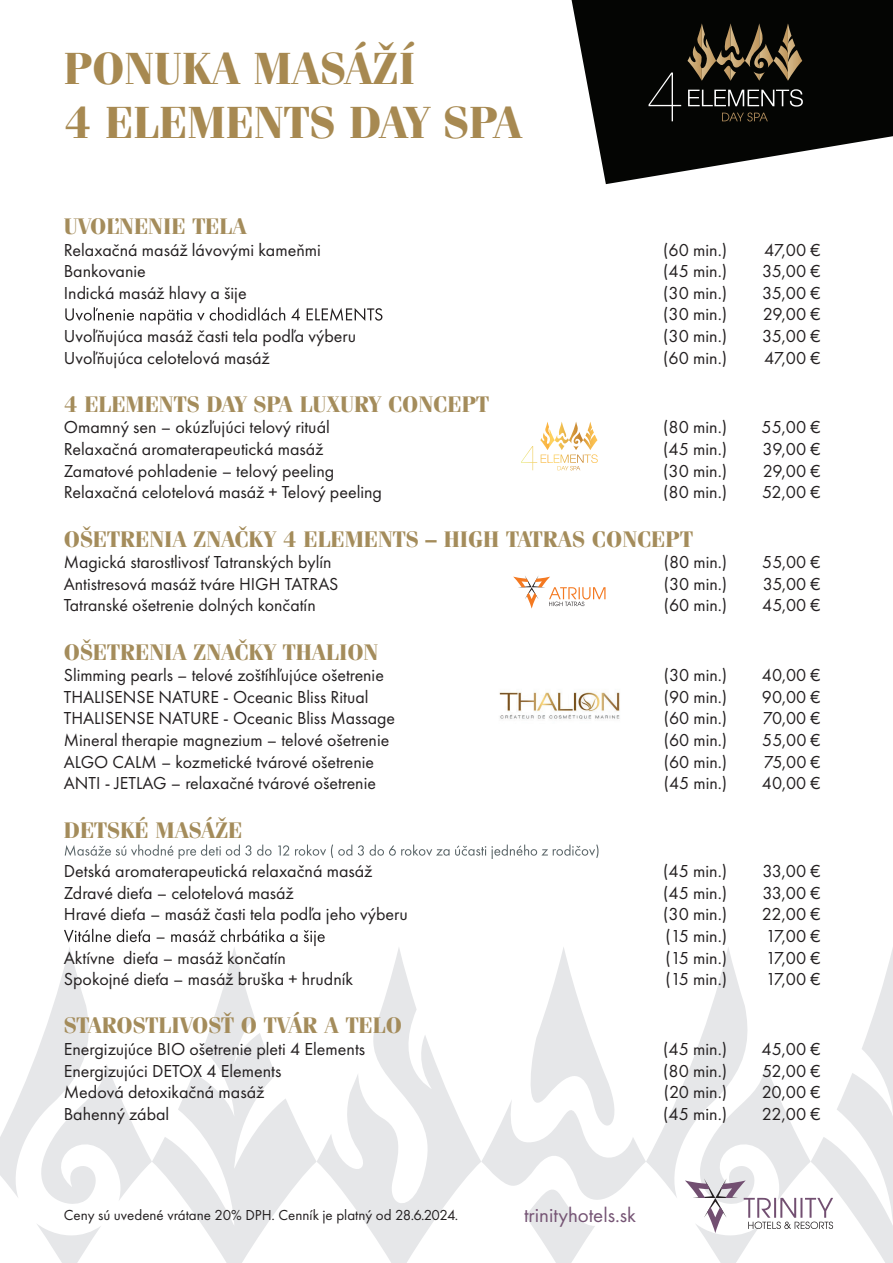
<style>
.page{position:relative;width:893px;height:1263px;background:#fff}
.page>*{position:absolute;margin:0;border:0;box-sizing:border-box;transform-origin:0 0}
.t1{font:700 45px/54px "Fenice Pro ITC";color:#a78951}
.t2{font:700 22.5px "Fenice Pro ITC";color:#a48c5b}
.t3{font:21px "Futura PT";color:#755474}
.t4{font:18px "Futura PT";color:#231f20}
.t5{font:15px "Futura PT";color:#231f20}
</style>
<div class="page">
<svg style="left:325px;top:948px;width:156px;height:315px"></svg>
<svg style="left:188px;top:1204px;width:93px;height:59px;fill:#e6e7e9"></svg>
<svg style="left:37px;top:1224px;width:64px;height:39px"></svg>
<svg style="left:481px;top:947px;width:412px;height:316px"></svg>
<svg style="left:65px;top:307px;width:317px;height:18px"></svg>
<svg style="left:65px;top:844px;width:533px;height:15px"></svg>
<svg style="left:0;top:929px;width:325px;height:275px"></svg>
<svg style="left:521px;top:422px;width:76px;height:48px"></svg>
<svg style="left:513px;top:576px;width:92px;height:33px"></svg>
<img style="left:499px;top:692px;width:121px;height:27px">
<svg style="left:572px;top:0;width:321px;height:184px;fill:#040503"></svg>
<svg style="left:687px;top:23px;width:115px;height:58px;background:#413725"></svg>
<svg style="left:688px;top:89px;width:115px;height:32px;background:#2c2c29"></svg>
<svg style="left:648px;top:73px;width:33px;height:48px;background:#1c1d1b"></svg>
<h1 class="t1" style="left:64px;top:42px;width:460px">PONUKA MASÁŽÍ<br>4 ELEMENTS DAY SPA</h1>
<p class="t2" style="left:64px;top:212px;width:184px">UVOĽNENIE TELA</p>
<p class="t4" style="left:64px;top:239px;width:259px">Relaxačná masáž lávovými kameňmi</p>
<p class="t4" style="left:663px;top:239px;width:65px">(60 min.)</p>
<p class="t4" style="left:764px;top:239px;width:58px">47,00 €</p>
<p class="t4" style="left:64px;top:261px;width:84px">Bankovanie</p>
<p class="t4" style="left:663px;top:261px;width:65px">(45 min.)</p>
<p class="t4" style="left:762px;top:261px;width:60px">35,00 €</p>
<p class="t4" style="left:64px;top:282px;width:184px">Indická masáž hlavy a šije</p>
<p class="t4" style="left:663px;top:282px;width:65px">(30 min.)</p>
<p class="t4" style="left:762px;top:282px;width:60px">35,00 €</p>
<p class="t4" style="left:663px;top:304px;width:65px">(30 min.)</p>
<p class="t4" style="left:763px;top:304px;width:59px">29,00 €</p>
<p class="t4" style="left:64px;top:325px;width:294px">Uvoľňujúca masáž časti tela podľa výberu</p>
<p class="t4" style="left:663px;top:325px;width:65px">(30 min.)</p>
<p class="t4" style="left:762px;top:325px;width:60px">35,00 €</p>
<p class="t4" style="left:64px;top:347px;width:207px">Uvoľňujúca celotelová masáž</p>
<p class="t4" style="left:663px;top:347px;width:65px">(60 min.)</p>
<p class="t4" style="left:764px;top:347px;width:58px">47,00 €</p>
<p class="t2" style="left:64px;top:390px;width:427px">4 ELEMENTS DAY SPA LUXURY CONCEPT</p>
<p class="t4" style="left:64px;top:417px;width:268px">Omamný sen – okúzľujúci telový rituál</p>
<p class="t4" style="left:663px;top:417px;width:65px">(80 min.)</p>
<p class="t4" style="left:762px;top:417px;width:61px">55,00 €</p>
<p class="t4" style="left:64px;top:438px;width:261px">Relaxačná aromaterapeutická masáž</p>
<p class="t4" style="left:663px;top:438px;width:65px">(45 min.)</p>
<p class="t4" style="left:763px;top:438px;width:60px">39,00 €</p>
<p class="t4" style="left:64px;top:460px;width:272px">Zamatové pohladenie – telový peeling</p>
<p class="t4" style="left:663px;top:460px;width:65px">(30 min.)</p>
<p class="t4" style="left:763px;top:460px;width:59px">29,00 €</p>
<p class="t4" style="left:64px;top:482px;width:320px">Relaxačná celotelová masáž + Telový peeling</p>
<p class="t4" style="left:663px;top:482px;width:65px">(80 min.)</p>
<p class="t4" style="left:762px;top:482px;width:60px">52,00 €</p>
<p class="t2" style="left:64px;top:525px;width:631px">OŠETRENIA ZNAČKY 4 ELEMENTS – HIGH TATRAS CONCEPT</p>
<p class="t4" style="left:64px;top:551px;width:269px">Magická starostlivosť Tatranských bylín</p>
<p class="t4" style="left:664px;top:551px;width:65px">(80 min.)</p>
<p class="t4" style="left:762px;top:551px;width:60px">55,00 €</p>
<p class="t4" style="left:64px;top:573px;width:276px">Antistresová masáž tváre HIGH TATRAS</p>
<p class="t4" style="left:664px;top:573px;width:65px">(30 min.)</p>
<p class="t4" style="left:763px;top:573px;width:59px">35,00 €</p>
<p class="t4" style="left:64px;top:595px;width:253px">Tatranské ošetrenie dolných končatín</p>
<p class="t4" style="left:664px;top:595px;width:65px">(60 min.)</p>
<p class="t4" style="left:762px;top:595px;width:60px">45,00 €</p>
<p class="t2" style="left:64px;top:638px;width:316px">OŠETRENIA ZNAČKY THALION</p>
<p class="t4" style="left:64px;top:664px;width:322px">Slimming pearls – telové zoštíhľujúce ošetrenie</p>
<p class="t4" style="left:664px;top:664px;width:65px">(30 min.)</p>
<p class="t4" style="left:762px;top:664px;width:60px">40,00 €</p>
<p class="t4" style="left:64px;top:686px;width:306px">THALISENSE NATURE - Oceanic Bliss Ritual</p>
<p class="t4" style="left:664px;top:686px;width:65px">(90 min.)</p>
<p class="t4" style="left:762px;top:686px;width:60px">90,00 €</p>
<p class="t4" style="left:64px;top:708px;width:333px">THALISENSE NATURE - Oceanic Bliss Massage</p>
<p class="t4" style="left:664px;top:708px;width:65px">(60 min.)</p>
<p class="t4" style="left:763px;top:708px;width:59px">70,00 €</p>
<p class="t4" style="left:64px;top:729px;width:327px">Mineral therapie magnezium – telové ošetrenie</p>
<p class="t4" style="left:664px;top:729px;width:65px">(60 min.)</p>
<p class="t4" style="left:762px;top:729px;width:60px">55,00 €</p>
<p class="t4" style="left:64px;top:751px;width:312px">ALGO CALM – kozmetické tvárové ošetrenie</p>
<p class="t4" style="left:664px;top:751px;width:65px">(60 min.)</p>
<p class="t4" style="left:764px;top:751px;width:58px">75,00 €</p>
<p class="t4" style="left:64px;top:772px;width:314px">ANTI - JETLAG – relaxačné tvárové ošetrenie</p>
<p class="t4" style="left:664px;top:772px;width:65px">(45 min.)</p>
<p class="t4" style="left:762px;top:772px;width:60px">40,00 €</p>
<p class="t2" style="left:64px;top:816px;width:180px">DETSKÉ MASÁŽE</p>
<p class="t4" style="left:64px;top:861px;width:310px">Detská aromaterapeutická relaxačná masáž</p>
<p class="t4" style="left:663px;top:861px;width:65px">(45 min.)</p>
<p class="t4" style="left:762px;top:861px;width:60px">33,00 €</p>
<p class="t4" style="left:64px;top:882px;width:231px">Zdravé dieťa – celotelová masáž</p>
<p class="t4" style="left:663px;top:882px;width:65px">(45 min.)</p>
<p class="t4" style="left:762px;top:882px;width:60px">33,00 €</p>
<p class="t4" style="left:64px;top:904px;width:346px">Hravé dieťa – masáž časti tela podľa jeho výberu</p>
<p class="t4" style="left:663px;top:904px;width:65px">(30 min.)</p>
<p class="t4" style="left:762px;top:904px;width:60px">22,00 €</p>
<p class="t4" style="left:665px;top:925px;width:63px">(15 min.)</p>
<p class="t4" style="left:766px;top:925px;width:56px">17,00 €</p>
<p class="t4" style="left:64px;top:947px;width:224px">Aktívne dieťa – masáž končatín</p>
<p class="t4" style="left:665px;top:947px;width:63px">(15 min.)</p>
<p class="t4" style="left:766px;top:947px;width:56px">17,00 €</p>
<p class="t4" style="left:64px;top:968px;width:291px">Spokojné dieťa – masáž bruška + hrudník</p>
<p class="t4" style="left:665px;top:968px;width:63px">(15 min.)</p>
<p class="t4" style="left:766px;top:968px;width:56px">17,00 €</p>
<p class="t2" style="left:64px;top:1011px;width:340px">STAROSTLIVOSŤ O TVÁR A TELO</p>
<p class="t4" style="left:64px;top:1038px;width:303px">Energizujúce BIO ošetrenie pleti 4 Elements</p>
<p class="t4" style="left:663px;top:1038px;width:65px">(45 min.)</p>
<p class="t4" style="left:762px;top:1038px;width:61px">45,00 €</p>
<p class="t4" style="left:64px;top:1060px;width:219px">Energizujúci DETOX 4 Elements</p>
<p class="t4" style="left:663px;top:1060px;width:65px">(80 min.)</p>
<p class="t4" style="left:762px;top:1060px;width:60px">52,00 €</p>
<p class="t4" style="left:64px;top:1081px;width:202px">Medová detoxikačná masáž</p>
<p class="t4" style="left:664px;top:1081px;width:65px">(20 min.)</p>
<p class="t4" style="left:762px;top:1081px;width:60px">20,00 €</p>
<p class="t4" style="left:64px;top:1103px;width:107px">Bahenný zábal</p>
<p class="t4" style="left:663px;top:1103px;width:65px">(45 min.)</p>
<p class="t4" style="left:762px;top:1103px;width:60px">22,00 €</p>
<p class="t5" style="left:64px;top:1206px;width:396px">Ceny sú uvedené vrátane 20% DPH. Cenník je platný od 28.6.2024.</p>
<p class="t3" style="left:524px;top:1202px;width:114px">trinityhotels.sk</p>
</div>
